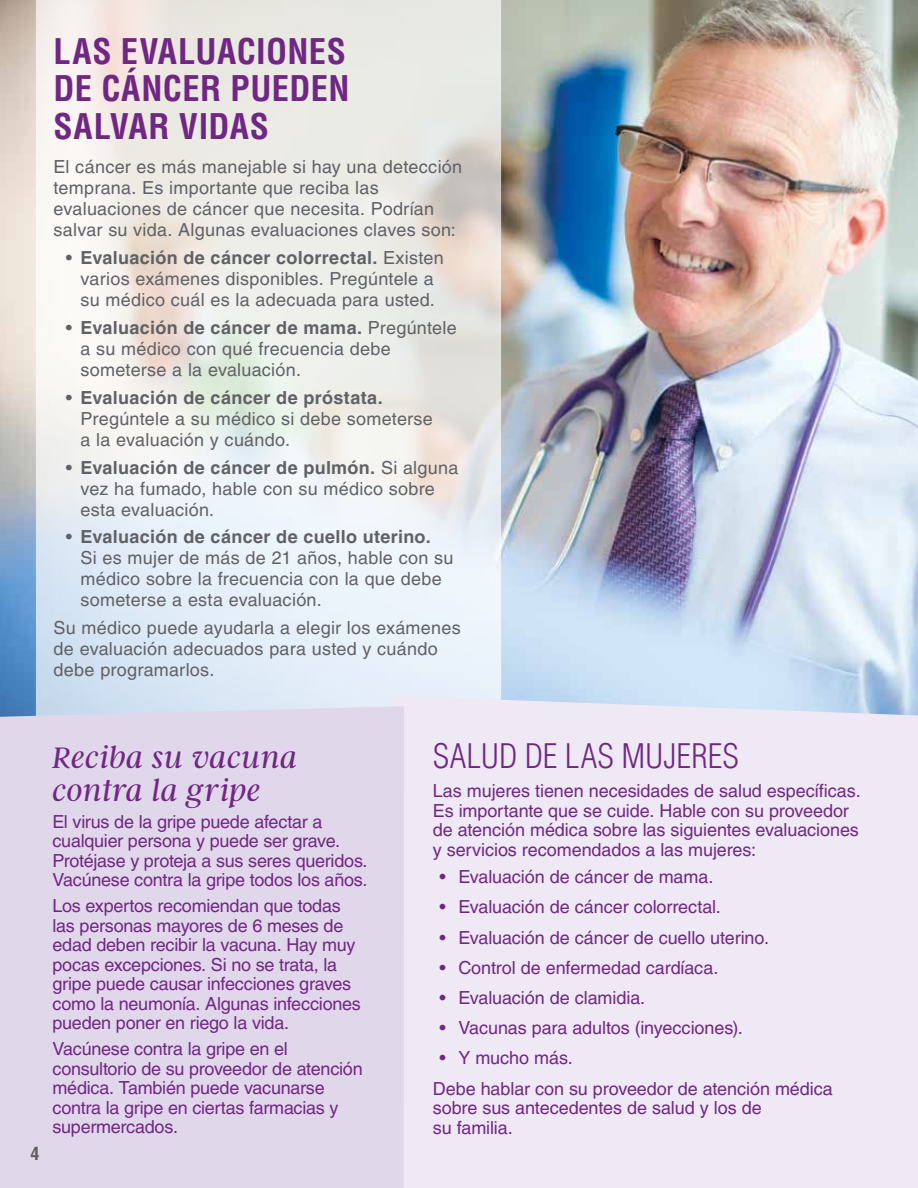
<style>
.page{position:relative;width:918px;height:1188px;background:#fff}
.page>*{position:absolute;margin:0;border:0;box-sizing:border-box;transform-origin:0 0}
.t1{font:700 condensed 34.5px/37.5px "Helvetica LT Pro";letter-spacing:.01em;color:#702784;text-align:justify}
.t2{font:italic 300 33px/33px "Argent CF";letter-spacing:.015em;color:#702784}
.t3{font:300 condensed 33px "Helvetica LT Pro";color:#702784}
.t4{font:18px/19.5px "Helvetica LT Pro";letter-spacing:-.01em;color:#702784}
.t5{font:18px/21px "Helvetica LT Pro";letter-spacing:.015em;color:#606165}
.t6{font:700 condensed 18px "Helvetica LT Pro";color:#606165}
.s1{font-weight:700}
</style>
<div class="page">
<img style="left:0;top:0;width:918px;height:706px">
<svg style="left:36px;top:0;width:465px;height:706px"></svg>
<div style="left:391px;top:696px;width:527px;height:492px;background:#eee9f4"></div>
<div style="left:0;top:706px;width:404px;height:482px;background:#e1d7ea"></div>
<h2 class="t1" style="left:54px;top:32px;width:297px">LAS EVALUACIONES DE CÁNCER PUEDEN SALVAR VIDAS</h2>
<p class="t5" style="left:54px;top:157px;width:410px">El cáncer es más manejable si hay una detección temprana. Es importante que reciba las evaluaciones de cáncer que necesita. Podrían salvar su vida. Algunas evaluaciones claves son:</p>
<p class="t5" style="left:66px;top:247px;width:380px;text-align:center">• <span class="s1">Evaluación de cáncer colorrectal.</span> Existen varios exámenes disponibles. Pregúntele a<br>su médico cuál es la adecuada para usted.</p>
<p class="t5" style="left:81px;top:317px;width:378px;text-indent:-15px">• <span class="s1">Evaluación de cáncer de mama.</span> Pregúntele a su médico con qué frecuencia debe someterse a la evaluación.</p>
<p class="t5" style="left:81px;top:387px;width:354px;text-indent:-15px">• <span class="s1">Evaluación de cáncer de próstata.<br></span>Pregúntele a su médico si debe someterse a la evaluación y cuándo.</p>
<p class="t5" style="left:81px;top:457px;width:379px;text-indent:-15px">• <span class="s1">Evaluación de cáncer de pulmón.</span> Si alguna vez ha fumado, hable con su médico sobre esta evaluación.</p>
<p class="t5" style="left:81px;top:526px;width:374px;text-indent:-15px">• <span class="s1">Evaluación de cáncer de cuello uterino.<br></span>Si es mujer de más de 21 años, hable con su médico sobre la frecuencia con la que debe someterse a esta evaluación.</p>
<p class="t5" style="left:54px;top:617px;width:409px">Su médico puede ayudarla a elegir los exámenes de evaluación adecuados para usted y cuándo debe programarlos.</p>
<p class="t6" style="left:30px;top:1142px;width:10px">4</p>
<h2 class="t2" style="left:52px;top:743px;width:246px">Reciba su vacuna contra la gripe</h2>
<p class="t4" style="left:52px;top:811px;width:317px">El virus de la gripe puede afectar a cualquier persona y puede ser grave.<br>Protéjase y proteja a sus seres queridos.<br>Vacúnese contra la gripe todos los años.</p>
<p class="t4" style="left:52px;top:896px;width:310px">Los expertos recomiendan que todas las personas mayores de 6 meses de edad deben recibir la vacuna. Hay muy pocas excepciones. Si no se trata, la gripe puede causar infecciones graves como la neumonía. Algunas infecciones pueden poner en riego la vida.</p>
<p class="t4" style="left:52px;top:1039px;width:312px">Vacúnese contra la gripe en el consultorio de su proveedor de atención médica. También puede vacunarse contra la gripe en ciertas farmacias y supermercados.</p>
<h2 class="t3" style="left:433px;top:735px;width:308px">SALUD DE LAS MUJERES</h2>
<p class="t4" style="left:433px;top:781px;width:429px">Las mujeres tienen necesidades de salud específicas.<br>Es importante que se cuide. Hable con su proveedor de atención médica sobre las siguientes evaluaciones y servicios recomendados a las mujeres:</p>
<p class="t4" style="left:440px;top:867px;width:275px">• Evaluación de cáncer de mama.</p>
<p class="t4" style="left:440px;top:897px;width:283px">• Evaluación de cáncer colorrectal.</p>
<p class="t4" style="left:440px;top:928px;width:331px">• Evaluación de cáncer de cuello uterino.</p>
<p class="t4" style="left:440px;top:958px;width:280px">• Control de enfermedad cardíaca.</p>
<p class="t4" style="left:440px;top:988px;width:207px">• Evaluación de clamidia.</p>
<p class="t4" style="left:440px;top:1018px;width:305px">• Vacunas para adultos (inyecciones).</p>
<p class="t4" style="left:440px;top:1048px;width:135px">• Y mucho más.</p>
<p class="t4" style="left:433px;top:1079px;width:402px">Debe hablar con su proveedor de atención médica sobre sus antecedentes de salud y los de<br>su familia.</p>
</div>
